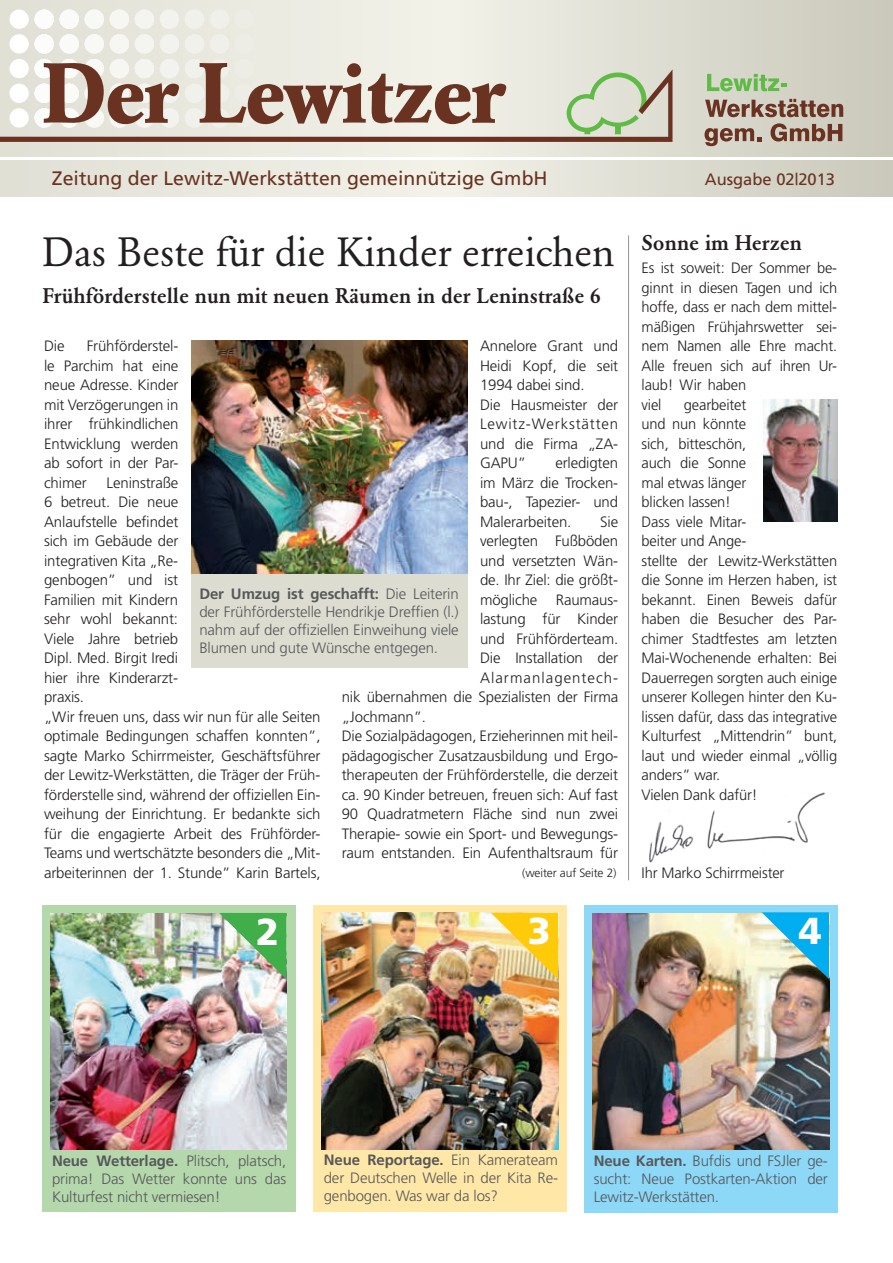
<style>
.page{position:relative;width:893px;height:1263px;background:#fff}
.page>*{position:absolute;margin:0;border:0;box-sizing:border-box;transform-origin:0 0}
.t1{font:700 84px "Garamond BE";color:#693221}
.t2{font:40.5px "Garamond BE";color:#231f20}
.t3{font:900 37.5px "Frutiger";color:#fff}
.t4{font:500 21px "Garamond BE";color:#231f20}
.t5{font:19.5px "Frutiger";color:#693221}
.t6{font:16.5px "Frutiger";color:#693221}
.t7{font:300 15px/19.5px "Frutiger";letter-spacing:-.01em;color:#231f20}
.t8{font:300 15px/18px "Frutiger";letter-spacing:-.01em;color:#57585a;text-align:justify}
.t9{font:300 15px "Frutiger";letter-spacing:.07em;color:#231f20}
.t10{font:300 12px "Frutiger";letter-spacing:-.01em;color:#231f20}
.s1{font-weight:700}
</style>
<div class="page">
<svg style="left:0;top:161px;width:893px;height:36px;background:#e3e2d8"></svg>
<svg style="left:0;top:0;width:893px;height:156px;background:#e0dfd5"></svg>
<div style="left:9px;top:10px;width:20px;height:19px;background:#fff;border-radius:50%"></div>
<div style="left:9px;top:34px;width:20px;height:20px;background:#fff;border-radius:50%"></div>
<div style="left:9px;top:59px;width:20px;height:19px;background:#fff;border-radius:50%"></div>
<svg style="left:35px;top:10px;width:194px;height:59px"></svg>
<div style="left:185px;top:34px;width:19px;height:20px;background:#f1f1ec;border-radius:10px"></div>
<div style="left:185px;top:59px;width:19px;height:19px;background:#f1f1ec;border-radius:10px"></div>
<div style="left:210px;top:10px;width:19px;height:19px;background:#f0f0ea;border-radius:10px"></div>
<div style="left:210px;top:34px;width:19px;height:20px;background:#f0f0ea;border-radius:10px"></div>
<div style="left:210px;top:59px;width:19px;height:19px;background:#f0f0ea;border-radius:10px"></div>
<div style="left:234px;top:10px;width:20px;height:19px;background:#edede5;border-radius:10px"></div>
<div style="left:234px;top:34px;width:20px;height:20px;background:#edede5;border-radius:10px"></div>
<div style="left:234px;top:59px;width:20px;height:19px;background:#edede5;border-radius:10px"></div>
<svg style="left:707px;top:74px;width:80px;height:17px"></svg>
<svg style="left:705px;top:99px;width:138px;height:18px;background:#9f8475"></svg>
<svg style="left:704px;top:128px;width:57px;height:18px"></svg>
<svg style="left:770px;top:123px;width:72px;height:19px"></svg>
<svg style="left:0;top:69px;width:672px;height:73px;background:#dfdcd1"></svg>
<hr style="left:628px;top:235px;width:1px;height:645px;background:#939598">
<img style="left:763px;top:400px;width:75px;height:121px">
<img style="left:649px;top:792px;width:177px;height:70px">
<img style="left:191px;top:340px;width:276px;height:234px">
<div style="left:191px;top:574px;width:276px;height:94px;background:#dcdcd0"></div>
<div style="left:43px;top:905px;width:253px;height:307px;background:#b5d7ac"></div>
<img style="left:51px;top:913px;width:236px;height:236px">
<div style="left:584px;top:905px;width:254px;height:307px;background:#8dd7f7"></div>
<img style="left:593px;top:913px;width:236px;height:237px">
<div style="left:313px;top:905px;width:254px;height:306px;background:#ffe7a7"></div>
<img style="left:322px;top:913px;width:236px;height:236px">
<svg style="left:491px;top:913px;width:67px;height:66px;background:#f1cc53"></svg>
<svg style="left:762px;top:912px;width:67px;height:67px;background:#65bace"></svg>
<img style="left:219px;top:913px;width:67px;height:66px">
<h1 class="t1" style="left:43px;top:44px;width:463px">Der Lewitzer</h1>
<h3 class="t5" style="left:52px;top:167px;width:497px">Zeitung der Lewitz-Werkstätten gemeinnützige GmbH</h3>
<p class="t6" style="left:705px;top:169px;width:132px">Ausgabe 02|2013</p>
<h2 class="t2" style="left:42px;top:228px;width:762px">Das Beste für die Kinder erreichen <sup>Sonne</sup> <sup>im</sup> <sup>Herzen</sup></h2>
<h3 class="t4" style="left:43px;top:284px;width:560px">Frühförderstelle nun mit neuen Räumen in der Leninstraße 6</h3>
<p class="t7" style="left:642px;top:258px;width:197px">Es ist soweit: Der Sommer be&shy;ginnt in diesen Tagen und ich hoffe, dass er nach dem mittel&shy;mäßigen Frühjahrswetter sei&shy;nem Namen alle Ehre macht.<br>Alle freuen sich auf ihren Ur&shy;laub! Wir haben<br>viel</p>
<p class="t7" style="left:44px;top:336px;width:136px;text-align:justify;text-indent:43px">Frühförderstel&shy;le Parchim hat eine neue Adresse. Kinder mit Verzögerungen in ihrer frühkindlichen Entwicklung werden ab sofort in der Par&shy;chimer</p>
<p class="t7" style="left:480px;top:336px;width:140px">Annelore Grant und<br>Heidi Kopf, die seit<br>1994 dabei sind.<br>Die Hausmeister der<br>Lewitz-Werkstätten und die Firma „ZA-<br>GAPU”</p>
<p class="t7" style="left:44px;top:336px;width:22px">Die</p>
<p class="t7" style="left:642px;top:395px;width:197px;text-indent:42px">gearbeitet<br>und nun könnte<br>sich, bitteschön,<br>auch die Sonne<br>mal etwas länger<br>blicken lassen!<br>Dass viele Mitar-<br>beiter und Ange-<br>stellte der Lewitz-Werkstätten die Sonne im Herzen haben, ist bekannt. Einen Beweis dafür haben die Besucher des Par&shy;chimer Stadtfestes am letzten<br>Mai-Wochenende erhalten: Bei<br>Dauerregen sorgten auch einige unserer Kollegen hinter den Ku&shy;lissen dafür, dass das integrative<br>Kulturfest „Mittendrin” bunt, laut und wieder einmal „völlig anders” war.<br>Vielen Dank dafür!</p>
<p class="t7" style="left:480px;top:453px;width:140px;text-align:justify;text-indent:75px">erledigten im März die Trocken&shy;bau-, Tapezier- und Malerarbeiten.</p>
<p class="t7" style="left:44px;top:473px;width:278px;text-indent:63px">Leninstraße<br>6 betreut. Die neue<br>Anlaufstelle befindet<br>sich im Gebäude der<br>integrativen Kita „Re-<br>genbogen” und ist<br>Familien mit Kindern<br>sehr wohl bekannt:<br>Viele Jahre betrieb<br>Dipl. Med. Birgit Iredi<br>hier ihre Kinderarzt-<br>praxis.<br>„Wir freuen uns, dass wir nun für alle Seiten optimale Bedingungen schaffen konnten”, sagte Marko Schirrmeister, Geschäftsführer der Lewitz-Werkstätten, die Träger der Früh&shy;förderstelle sind, während der offiziellen Ein&shy;weihung der Einrichtung. Er bedankte sich für die engagierte Arbeit des Frühförder-<br>Teams und wertschätzte besonders die „Mit&shy;arbeiterinnen der 1. Stunde” Karin Bartels,</p>
<p class="t7" style="left:600px;top:512px;width:20px">Sie</p>
<p class="t7" style="left:480px;top:531px;width:140px">verlegten Fußböden</p>
<p class="t7" style="left:480px;top:551px;width:140px">und versetzten Wän-</p>
<p class="t7" style="left:480px;top:570px;width:140px">de. Ihr Ziel: die größt-</p>
<p class="t7" style="left:480px;top:590px;width:140px">mögliche Raumaus-</p>
<p class="t7" style="left:480px;top:609px;width:140px">lastung für Kinder</p>
<p class="t7" style="left:480px;top:629px;width:140px">und Frühförderteam.</p>
<p class="t7" style="left:480px;top:648px;width:140px">Die Installation der</p>
<p class="t9" style="left:480px;top:669px;width:140px">Alarmanlagentech-</p>
<p class="t7" style="left:342px;top:687px;width:278px">nik übernahmen die Spezialisten der Firma</p>
<p class="t7" style="left:342px;top:707px;width:86px">„Jochmann”.</p>
<p class="t7" style="left:342px;top:726px;width:278px">Die Sozialpädagogen, Erzieherinnen mit heil-</p>
<p class="t7" style="left:342px;top:746px;width:278px">pädagogischer Zusatzausbildung und Ergo-</p>
<p class="t7" style="left:342px;top:765px;width:278px">therapeuten der Frühförderstelle, die derzeit</p>
<p class="t7" style="left:342px;top:785px;width:278px">ca. 90 Kinder betreuen, freuen sich: Auf fast</p>
<p class="t7" style="left:342px;top:804px;width:278px">90 Quadratmetern Fläche sind nun zwei</p>
<p class="t7" style="left:342px;top:824px;width:278px">Therapie- sowie ein Sport- und Bewegungs-</p>
<p class="t7" style="left:342px;top:843px;width:278px">raum entstanden. Ein Aufenthaltsraum für</p>
<p class="t8" style="left:199px;top:585px;width:261px"><span class="s1">Der Umzug ist geschafft:</span> Die Leiterin der Frühförderstelle Hendrikje Dreffien (l.) nahm auf der offiziellen Einweihung viele Blumen und gute Wünsche entgegen.</p>
<p class="t7" style="left:642px;top:863px;width:144px">Ihr Marko Schirrmeister</p>
<p class="t10" style="left:522px;top:866px;width:96px">(weiter auf Seite 2)</p>
<h3 class="t3" style="left:256px;top:909px;width:24px">2</h3>
<h3 class="t3" style="left:528px;top:908px;width:24px">3</h3>
<h3 class="t3" style="left:799px;top:908px;width:24px">4</h3>
<p class="t8" style="left:52px;top:1151px;width:236px"><span class="s1">Neue Wetterlage.</span> Plitsch, platsch, prima! Das Wetter konnte uns das Kulturfest nicht vermiesen!</p>
<p class="t8" style="left:594px;top:1152px;width:236px"><span class="s1">Neue Karten.</span> Bufdis und FSJler ge&shy;sucht: Neue Postkarten-Aktion der Lewitz-Werkstätten.</p>
<p class="t8" style="left:324px;top:1151px;width:236px"><span class="s1">Neue Reportage.</span> Ein Kamerateam der Deutschen Welle in der Kita Re&shy;genbogen. Was war da los?</p>
</div>
